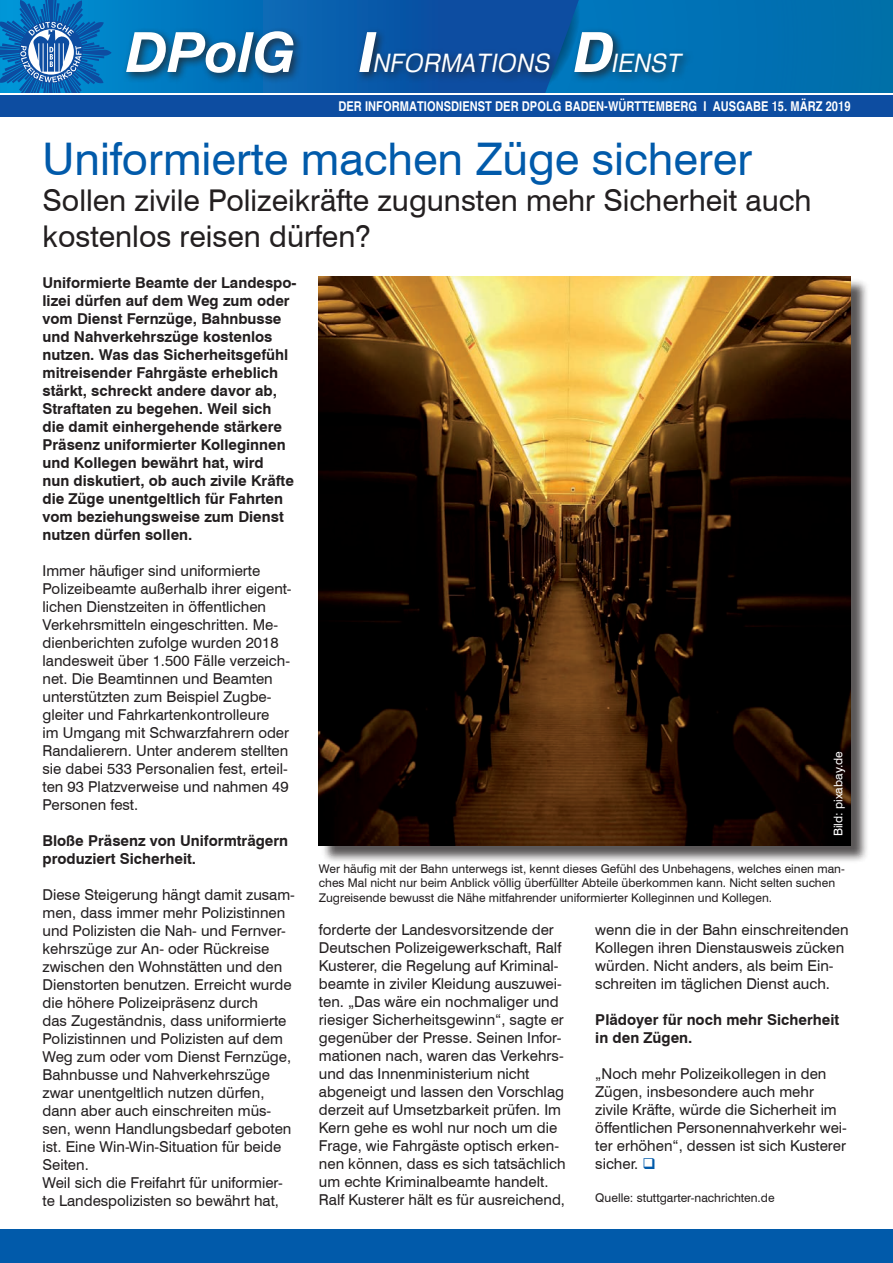
<style>
.page{position:relative;width:893px;height:1263px;background:#fff}
.page>*{position:absolute;margin:0;border:0;box-sizing:border-box;transform-origin:0 0}
.t1{font:45px "Swiss 721 BT";color:#015aaa}
.t2{font:30px/36px "Swiss 721 BT";color:#231f20}
.t3{font:italic 25.5px "Heldustry FT";letter-spacing:.04em;color:#fff;scale:.92 1}
.t4{font:15px/18px "Swiss 721 BT";color:#231f20}
.t5{font:700 15px/18px "Swiss 721 BT";color:#231f20}
.t6{font:700 condensed 13.5px "Helvetica";letter-spacing:.005em;color:#fff}
.t7{font:12px/14.4px "Swiss 721 BT";color:#231f20}
.t8{font:12px "Swiss 721 BT";color:#fff}
.s1{font-weight:900;font-size:55.5px}
.s2{color:#015aaa}
</style>
<div class="page">
<div style="left:0;top:1229px;width:893px;height:34px;background:#015aaa"></div>
<div style="left:0;top:0;width:893px;height:94px;background:#0070b1"></div>
<svg style="left:112px;top:0;width:471px;height:94px"></svg>
<svg style="left:0;top:0;width:112px;height:94px;background:#237bbe"></svg>
<div style="left:122px;top:27px;width:182px;height:57px;background:#231f20;opacity:.75"></div>
<svg style="left:126px;top:31px;width:167px;height:42px"></svg>
<div style="left:0;top:95px;width:893px;height:21px;background:#0d4da1"></div>
<div style="left:355px;top:27px;width:338px;height:56px;background:#231f20;opacity:.75"></div>
<div style="left:321px;top:279px;width:548px;height:585px;background:#231f20;opacity:.75"></div>
<img style="left:319px;top:276px;width:531px;height:569px">
<h3 class="t3" style="left:355px;top:48px;width:355px"><span class="s1">I</span>NFORMATIONS <span class="s1">D</span>IENST</h3>
<p class="t6" style="left:338px;top:98px;width:514px">DER INFORMATIONSDIENST DER DPOLG BADEN-WÜRTTEMBERG I AUSGABE 15. MÄRZ 2019</p>
<h1 class="t1" style="left:43px;top:131px;width:711px">Uniformierte machen Züge sicherer</h1>
<h2 class="t2" style="left:43px;top:182px;width:771px">Sollen zivile Polizeikräfte zugunsten mehr Sicherheit auch kostenlos reisen dürfen?</h2>
<p class="t5" style="left:43px;top:273px;width:256px">Uniformierte Beamte der Landespo&shy;lizei dürfen auf dem Weg zum oder vom Dienst Fernzüge, Bahnbusse und Nahverkehrszüge kostenlos nutzen. Was das Sicherheitsgefühl mitreisender Fahrgäste erheblich stärkt, schreckt andere davor ab, Straftaten zu begehen. Weil sich die damit einhergehende stärkere Präsenz uniformierter Kolleginnen und Kollegen bewährt hat, wird<br>nun diskutiert, ob auch zivile Kräfte die Züge unentgeltlich für Fahrten vom beziehungsweise zum Dienst nutzen dürfen sollen.</p>
<p class="t4" style="left:43px;top:561px;width:251px">Immer häufiger sind uniformierte Polizeibeamte außerhalb ihrer eigent&shy;lichen Dienstzeiten in öffentlichen Verkehrsmitteln eingeschritten. Me&shy;dienberichten zufolge wurden 2018 landesweit über 1.500 Fälle verzeich&shy;net. Die Beamtinnen und Beamten unterstützten zum Beispiel Zugbe&shy;gleiter und Fahrkartenkontrolleure<br>im Umgang mit Schwarzfahrern oder Randalierern. Unter anderem stellten sie dabei 533 Personalien fest, erteil&shy;ten 93 Platzverweise und nahmen 49<br>Personen fest.</p>
<p class="t5" style="left:43px;top:831px;width:247px">Bloße Präsenz von Uniformträgern produziert Sicherheit.</p>
<p class="t4" style="left:43px;top:885px;width:254px">Diese Steigerung hängt damit zusam&shy;men, dass immer mehr Polizistinnen und Polizisten die Nah- und Fernver&shy;kehrszüge zur An- oder Rückreise zwischen den Wohnstätten und den Dienstorten benutzen. Erreicht wurde die höhere Polizeipräsenz durch<br>das Zugeständnis, dass uniformierte Polizistinnen und Polizisten auf dem Weg zum oder vom Dienst Fernzüge, Bahnbusse und Nahverkehrszüge zwar unentgeltlich nutzen dürfen, dann aber auch einschreiten müs&shy;sen, wenn Handlungsbedarf geboten ist. Eine Win-Win-Situation für beide Seiten.<br>Weil sich die Freifahrt für uniformier&shy;te Landespolizisten so bewährt hat,</p>
<p class="t8" style="left:831px;top:836px;width:87px;rotate:-90deg">Bild: pixabay.de</p>
<p class="t7" style="left:319px;top:861px;width:527px">Wer häufig mit der Bahn unterwegs ist, kennt dieses Gefühl des Unbehagens, welches einen man&shy;ches Mal nicht nur beim Anblick völlig überfüllter Abteile überkommen kann. Nicht selten suchen<br>Zugreisende bewusst die Nähe mitfahrender uniformierter Kolleginnen und Kollegen.</p>
<p class="t4" style="left:319px;top:921px;width:248px">forderte der Landesvorsitzende der Deutschen Polizeigewerkschaft, Ralf Kusterer, die Regelung auf Kriminal&shy;beamte in ziviler Kleidung auszuwei&shy;ten. „Das wäre ein nochmaliger und riesiger Sicherheitsgewinn“, sagte er gegenüber der Presse. Seinen Infor&shy;mationen nach, waren das Verkehrs&shy;und das Innenministerium nicht abgeneigt und lassen den Vorschlag derzeit auf Umsetzbarkeit prüfen. Im Kern gehe es wohl nur noch um die Frage, wie Fahrgäste optisch erken&shy;nen können, dass es sich tatsächlich um echte Kriminalbeamte handelt.<br>Ralf Kusterer hält es für ausreichend,</p>
<p class="t4" style="left:595px;top:921px;width:255px">wenn die in der Bahn einschreitenden Kollegen ihren Dienstausweis zücken würden. Nicht anders, als beim Ein&shy;schreiten im täglichen Dienst auch.</p>
<p class="t5" style="left:595px;top:1011px;width:245px">Plädoyer für noch mehr Sicherheit in den Zügen.</p>
<p class="t4" style="left:595px;top:1065px;width:253px">„Noch mehr Polizeikollegen in den<br>Zügen, insbesondere auch mehr zivile Kräfte, würde die Sicherheit im öffentlichen Personennahverkehr wei&shy;ter erhöhen“, dessen ist sich Kusterer sicher. <span class="s2">❑</span></p>
<p class="t7" style="left:595px;top:1190px;width:181px">Quelle: stuttgarter-nachrichten.de</p>
</div>
